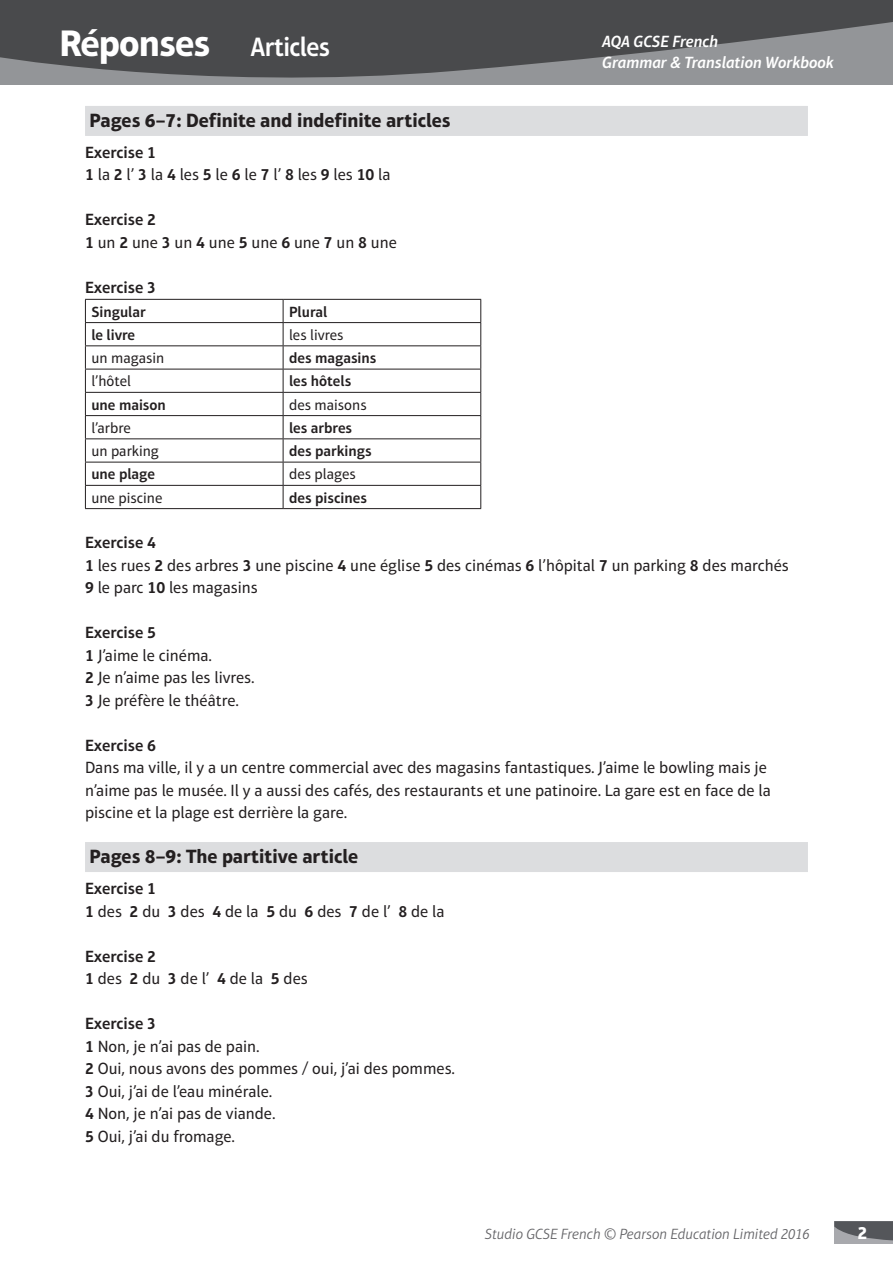
<style>
.page{position:relative;width:893px;height:1263px;background:#fff}
.page>*{position:absolute;margin:0;border:0;box-sizing:border-box;transform-origin:0 0}
.t1{font:700 37.5px "Aptifer Sans LT Pro";letter-spacing:-.025em;color:#fff}
.t2{font:700 19.5px "Aptifer Sans LT Pro";color:#231f20}
.t3{font:700 18px "Aptifer Sans LT Pro";color:#fff}
.t4{font:16.5px/22.5px "Aptifer Sans LT Pro";color:#231f20}
.t5{font:italic 600 16.5px/21px "Aptifer Sans LT Pro";color:#fff}
.t6{font:600 16.5px "Aptifer Sans LT Pro";color:#231f20}
.t7{font:600 15px "Aptifer Sans LT Pro";color:#231f20}
.t8{font:15px "Aptifer Sans LT Pro";color:#231f20}
.t9{font:italic 300 15px "Aptifer Sans LT Pro";color:#636366}
.s1{font-weight:600;font-size:27px}
.s2{font-weight:600}
</style>
<div class="page">
<svg style="left:0;top:0;width:892px;height:84px;fill:#494a4c"></svg>
<hr style="left:892px;top:0;width:1px;height:84px;background:#939598">
<div style="left:834px;top:1221px;width:59px;height:22px;background:#a8a9ad"></div>
<svg style="left:834px;top:1221px;width:59px;height:20px"></svg>
<div style="left:85px;top:106px;width:723px;height:30px;background:#dcdddf"></div>
<div style="left:85px;top:842px;width:723px;height:30px;background:#dcdddf"></div>
<hr style="left:85px;top:299px;width:198px;height:1px;background:#231f20">
<hr style="left:283px;top:299px;width:198px;height:1px;background:#231f20">
<hr style="left:85px;top:322px;width:198px;height:1px;background:#231f20">
<hr style="left:283px;top:322px;width:198px;height:1px;background:#231f20">
<hr style="left:85px;top:345px;width:198px;height:1px;background:#231f20">
<hr style="left:283px;top:345px;width:198px;height:1px;background:#231f20">
<hr style="left:85px;top:369px;width:198px;height:1px;background:#231f20">
<hr style="left:283px;top:369px;width:198px;height:1px;background:#231f20">
<hr style="left:85px;top:392px;width:198px;height:1px;background:#231f20">
<hr style="left:283px;top:392px;width:198px;height:1px;background:#231f20">
<hr style="left:85px;top:415px;width:198px;height:1px;background:#231f20">
<hr style="left:283px;top:415px;width:198px;height:1px;background:#231f20">
<hr style="left:85px;top:438px;width:198px;height:1px;background:#231f20">
<hr style="left:283px;top:438px;width:198px;height:1px;background:#231f20">
<hr style="left:85px;top:462px;width:198px;height:1px;background:#231f20">
<hr style="left:283px;top:462px;width:198px;height:1px;background:#231f20">
<hr style="left:85px;top:485px;width:198px;height:1px;background:#231f20">
<svg style="left:85px;top:300px;width:1px;height:208px"></svg>
<hr style="left:283px;top:485px;width:198px;height:1px;background:#231f20">
<svg style="left:283px;top:300px;width:1px;height:208px"></svg>
<svg style="left:480px;top:300px;width:1px;height:208px"></svg>
<hr style="left:85px;top:508px;width:198px;height:1px;background:#231f20">
<hr style="left:283px;top:508px;width:198px;height:1px;background:#231f20">
<h1 class="t1" style="left:60px;top:21px;width:272px">Réponses <span class="s1">Articles</span></h1>
<p class="t5" style="left:602px;top:31px;width:233px">AQA GCSE French<br>Grammar &amp; Translation Workbook</p>
<p class="t2" style="left:89px;top:109px;width:363px">Pages 6–7: Definite and indefinite articles</p>
<p class="t4" style="left:85px;top:141px;width:307px"><span class="s2">Exercise 1<br>1</span> la <span class="s2">2</span> l’ <span class="s2">3</span> la <span class="s2">4</span> les <span class="s2">5</span> le <span class="s2">6</span> le <span class="s2">7</span> l’ <span class="s2">8</span> les <span class="s2">9</span> les <span class="s2">10</span> la</p>
<p class="t4" style="left:85px;top:209px;width:313px"><span class="s2">Exercise 2<br>1</span> un <span class="s2">2</span> une <span class="s2">3</span> un <span class="s2">4</span> une <span class="s2">5</span> une <span class="s2">6</span> une <span class="s2">7</span> un <span class="s2">8</span> une</p>
<p class="t6" style="left:85px;top:278px;width:73px">Exercise 3</p>
<p class="t7" style="left:91px;top:303px;width:56px">Singular</p>
<p class="t7" style="left:289px;top:303px;width:40px">Plural</p>
<p class="t7" style="left:91px;top:326px;width:45px">le livre</p>
<p class="t8" style="left:289px;top:326px;width:56px">les livres</p>
<p class="t8" style="left:91px;top:349px;width:74px">un magasin</p>
<p class="t7" style="left:289px;top:349px;width:89px">des magasins</p>
<p class="t8" style="left:91px;top:373px;width:41px">l’hôtel</p>
<p class="t7" style="left:289px;top:372px;width:64px">les hôtels</p>
<p class="t7" style="left:91px;top:396px;width:76px">une maison</p>
<p class="t8" style="left:289px;top:396px;width:79px">des maisons</p>
<p class="t8" style="left:91px;top:419px;width:41px">l’arbre</p>
<p class="t7" style="left:289px;top:419px;width:65px">les arbres</p>
<p class="t8" style="left:91px;top:442px;width:69px">un parking</p>
<p class="t7" style="left:289px;top:442px;width:84px">des parkings</p>
<p class="t7" style="left:91px;top:465px;width:65px">une plage</p>
<p class="t8" style="left:289px;top:466px;width:68px">des plages</p>
<p class="t8" style="left:91px;top:489px;width:73px">une piscine</p>
<p class="t7" style="left:289px;top:489px;width:79px">des piscines</p>
<p class="t4" style="left:85px;top:531px;width:705px"><span class="s2">Exercise 4<br>1</span> les rues <span class="s2">2</span> des arbres <span class="s2">3</span> une piscine <span class="s2">4</span> une église <span class="s2">5</span> des cinémas <span class="s2">6</span> l’hôpital <span class="s2">7</span> un parking <span class="s2">8</span> des marchés<br><span class="s2">9</span> le parc <span class="s2">10</span> les magasins</p>
<p class="t4" style="left:85px;top:621px;width:171px"><span class="s2">Exercise 5<br>1</span> J’aime le cinéma.<br><span class="s2">2</span> Je n’aime pas les livres.<br><span class="s2">3</span> Je préfère le théâtre.</p>
<p class="t6" style="left:85px;top:735px;width:73px">Exercise 6</p>
<p class="t4" style="left:85px;top:756px;width:687px">Dans ma ville, il y a un centre commercial avec des magasins fantastiques. J’aime le bowling mais je n’aime pas le musée. Il y a aussi des cafés, des restaurants et une patinoire. La gare est en face de la piscine et la plage est derrière la gare.</p>
<p class="t2" style="left:89px;top:845px;width:270px">Pages 8–9: The partitive article</p>
<p class="t4" style="left:85px;top:877px;width:361px"><span class="s2">Exercise 1<br>1</span> des <span class="s2">2</span> du <span class="s2">3</span> des <span class="s2">4</span> de la <span class="s2">5</span> du <span class="s2">6</span> des <span class="s2">7</span> de l’ <span class="s2">8</span> de la</p>
<p class="t4" style="left:85px;top:945px;width:224px"><span class="s2">Exercise 2<br>1</span> des <span class="s2">2</span> du <span class="s2">3</span> de l’ <span class="s2">4</span> de la <span class="s2">5</span> des</p>
<p class="t4" style="left:85px;top:1012px;width:372px"><span class="s2">Exercise 3<br>1</span> Non, je n’ai pas de pain.<br><span class="s2">2</span> Oui, nous avons des pommes / oui, j’ai des pommes.<br><span class="s2">3</span> Oui, j’ai de l’eau minérale.<br><span class="s2">4</span> Non, je n’ai pas de viande.<br><span class="s2">5</span> Oui, j’ai du fromage.</p>
<p class="t9" style="left:485px;top:1225px;width:326px">Studio GCSE French © Pearson Education Limited 2016</p>
<p class="t3" style="left:858px;top:1222px;width:12px">2</p>
</div>
